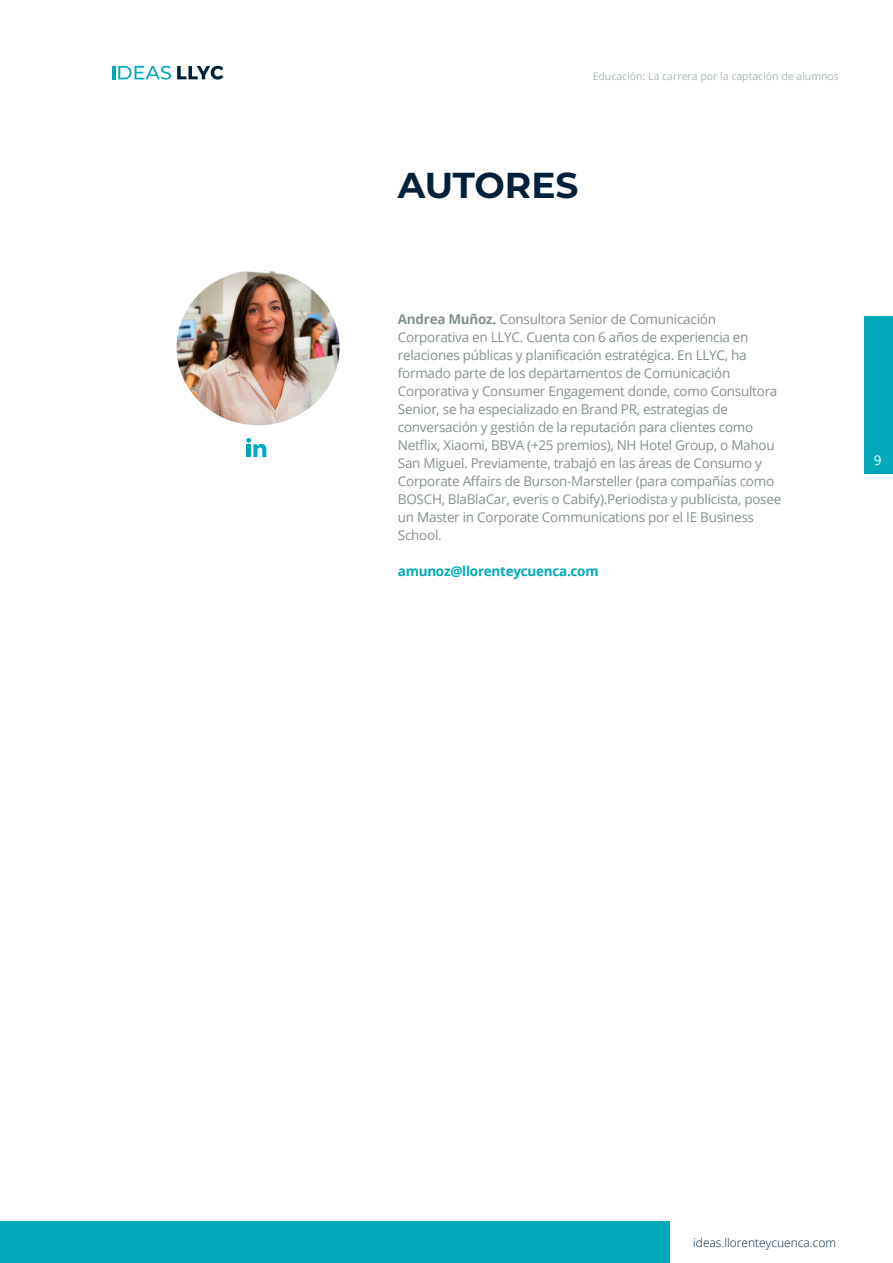
<style>
.page{position:relative;width:893px;height:1263px;background:#fff}
.page>*{position:absolute;margin:0;border:0;box-sizing:border-box;transform-origin:0 0}
.t1{font:700 36px "Montserrat";letter-spacing:-.005em;color:#002139}
.t2{font:13.5px/18px "Open Sans";letter-spacing:-.02em;color:#858f91}
.t3{font:700 13.5px "Open Sans";letter-spacing:-.02em;color:#00a9b9}
.t4{font:13.5px "Open Sans";color:#fff}
.t5{font:300 12px "Open Sans";color:#002139}
.t6{font:10.5px "Open Sans";color:#aab6b8}
.s1{font-weight:700}
</style>
<div class="page">
<svg style="left:112px;top:66px;width:59px;height:14px"></svg>
<svg style="left:177px;top:66px;width:46px;height:14px"></svg>
<div style="left:864px;top:316px;width:29px;height:158px;background:#00a9b9"></div>
<div style="left:0;top:1221px;width:669px;height:42px;background:#00a9b9"></div>
<svg style="left:246px;top:438px;width:20px;height:19px"></svg>
<img style="left:177px;top:270px;width:163px;height:155px">
<p class="t6" style="left:593px;top:69px;width:248px">Educación: La carrera por la captación de alumnos</p>
<h1 class="t1" style="left:398px;top:159px;width:182px">AUTORES</h1>
<p class="t2" style="left:398px;top:310px;width:385px"><span class="s1">Andrea Muñoz.</span> Consultora Senior de Comunicación Corporativa en LLYC. Cuenta con 6 años de experiencia en relaciones públicas y planificación estratégica. En LLYC, ha formado parte de los departamentos de Comunicación Corporativa y Consumer Engagement donde, como Consultora Senior, se ha especializado en Brand PR, estrategias de conversación y gestión de la reputación para clientes como Netflix, Xiaomi, BBVA (+25 premios), NH Hotel Group, o Mahou San Miguel. Previamente, trabajó en las áreas de Consumo y Corporate Affairs de Burson-Marsteller (para compañías como BOSCH, BlaBlaCar, everis o Cabify).Periodista y publicista, posee un Master in Corporate Communications por el IE Business School.</p>
<p class="t3" style="left:398px;top:562px;width:202px">amunoz@llorenteycuenca.com</p>
<p class="t4" style="left:874px;top:451px;width:9px">9</p>
<p class="t5" style="left:693px;top:1234px;width:144px">ideas.llorenteycuenca.com</p>
</div>
